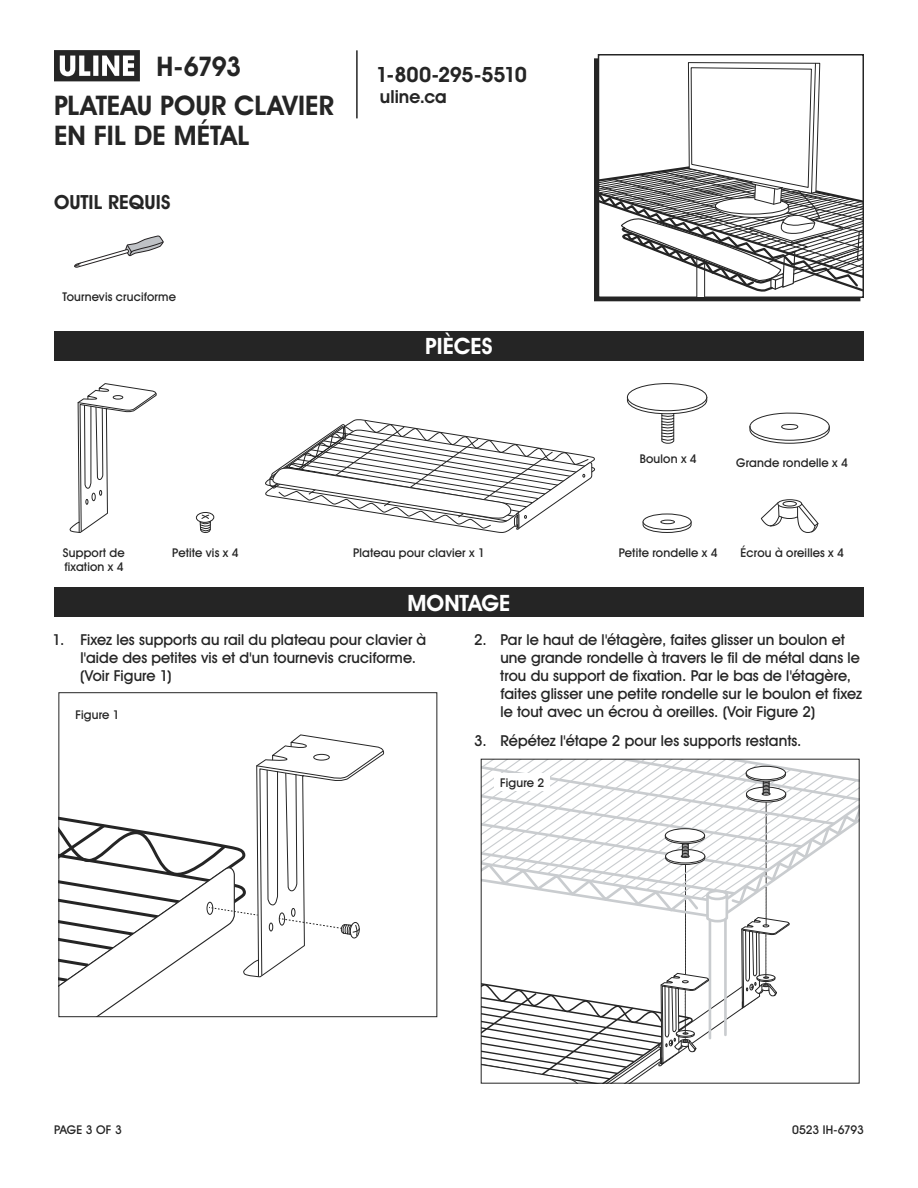
<style>
.page{position:relative;width:918px;height:1188px;background:#fff}
.page>*{position:absolute;margin:0;border:0;box-sizing:border-box;transform-origin:0 0}
.t1{font:700 27px/30px "Uline Two Knine";color:#252525}
.t2{font:700 22.5px "Uline Two Knine";color:#fff}
.t3{font:700 21px "Uline Two Knine";letter-spacing:-.02em;color:#252525}
.t4{font:700 19.5px "Uline Two Knine";letter-spacing:.005em;color:#252525}
.t5{font:700 18px "Uline Two Knine";color:#252525}
.t6{font:15px/18px "Uline Two Knine";letter-spacing:.005em;color:#252525}
.t7{font:12px/14.4px "Uline Two Knine";letter-spacing:.015em;color:#252525}
.t8{font:12px "Uline Two Knine";letter-spacing:-.02em;color:#252525}
</style>
<div class="page">
<hr style="left:356px;top:50px;width:2px;height:68px;background:#252525">
<svg style="left:54px;top:50px;width:86px;height:31px"></svg>
<div style="left:594px;top:58px;width:266px;height:243px;border:2px solid #252525"></div>
<div style="left:599px;top:55px;width:264px;height:242px;background:#fff"></div>
<div style="left:598px;top:54px;width:266px;height:244px;border:2px solid #252525"></div>
<svg style="left:599px;top:62px;width:263px;height:235px"></svg>
<svg style="left:74px;top:236px;width:90px;height:32px"></svg>
<div style="left:54px;top:331px;width:810px;height:30px;background:#252525"></div>
<div style="left:54px;top:587px;width:810px;height:30px;background:#252525"></div>
<svg style="left:60px;top:734px;width:325px;height:281px"></svg>
<div style="left:58px;top:692px;width:379px;height:325px;border:1px solid #252525"></div>
<svg style="left:483px;top:761px;width:375px;height:321px"></svg>
<svg style="left:69px;top:383px;width:88px;height:150px"></svg>
<div style="left:196px;top:512px;width:18px;height:11px;border:1px solid #252525;border-radius:50%"></div>
<svg style="left:199px;top:515px;width:12px;height:18px"></svg>
<div style="left:627px;top:383px;width:80px;height:28px;border:1px solid #252525;border-radius:50%"></div>
<svg style="left:627px;top:396px;width:81px;height:48px"></svg>
<svg style="left:749px;top:412px;width:81px;height:32px"></svg>
<svg style="left:642px;top:521px;width:50px;height:12px"></svg>
<div style="left:643px;top:514px;width:48px;height:15px;background:#fff;border-radius:50%"></div>
<div style="left:643px;top:514px;width:48px;height:16px;border:1px solid #252525;border-radius:50%"></div>
<div style="left:660px;top:520px;width:15px;height:4px;border:1px solid #252525;border-radius:50%"></div>
<svg style="left:760px;top:501px;width:59px;height:32px"></svg>
<svg style="left:778px;top:500px;width:24px;height:8px"></svg>
<div style="left:777px;top:499px;width:25px;height:9px;border:1px solid #252525;border-radius:50%"></div>
<div style="left:783px;top:501px;width:13px;height:5px;background:#fff;border-radius:50%"></div>
<div style="left:783px;top:501px;width:14px;height:5px;border:1px solid #252525;border-radius:50%"></div>
<svg style="left:265px;top:419px;width:330px;height:114px"></svg>
<div style="left:495px;top:773px;width:55px;height:17px;background:#fff"></div>
<h1 class="t1" style="left:157px;top:51px;width:87px">H-6793</h1>
<h1 class="t1" style="left:54px;top:90px;width:282px">PLATEAU POUR CLAVIER<br>EN FIL DE MÉTAL</h1>
<h3 class="t4" style="left:54px;top:190px;width:118px">OUTIL REQUIS</h3>
<p class="t7" style="left:62px;top:290px;width:115px">Tournevis cruciforme</p>
<h3 class="t3" style="left:376px;top:62px;width:152px">1-800-295-5510</h3>
<p class="t5" style="left:380px;top:86px;width:68px">uline.ca</p>
<h2 class="t2" style="left:425px;top:333px;width:69px">PIÈCES</h2>
<p class="t7" style="left:640px;top:451px;width:59px">Boulon x 4</p>
<p class="t7" style="left:736px;top:456px;width:113px">Grande rondelle x 4</p>
<p class="t7" style="left:63px;top:545px;width:63px">Support de fixation x 4</p>
<p class="t7" style="left:172px;top:545px;width:68px">Petite vis x 4</p>
<p class="t7" style="left:353px;top:545px;width:133px">Plateau pour clavier x 1</p>
<p class="t7" style="left:619px;top:545px;width:100px">Petite rondelle x 4</p>
<p class="t7" style="left:741px;top:545px;width:105px">Écrou à oreilles x 4</p>
<h2 class="t2" style="left:407px;top:589px;width:105px">MONTAGE</h2>
<p class="t6" style="left:80px;top:630px;width:348px;text-indent:-27px">1. Fixez les supports au rail du plateau pour clavier à l'aide des petites vis et d'un tournevis cruciforme. (Voir Figure 1)</p>
<p class="t6" style="left:500px;top:630px;width:363px;text-indent:-26px">2. Par le haut de l'étagère, faites glisser un boulon et une grande rondelle à travers le fil de métal dans le trou du support de fixation. Par le bas de l'étagère, faites glisser une petite rondelle sur le boulon et fixez le tout avec un écrou à oreilles. (Voir Figure 2)</p>
<p class="t6" style="left:474px;top:731px;width:329px">3. Répétez l'étape 2 pour les supports restants.</p>
<p class="t7" style="left:76px;top:708px;width:46px">Figure 1</p>
<p class="t7" style="left:500px;top:775px;width:46px">Figure 2</p>
<p class="t7" style="left:54px;top:1122px;width:69px">PAGE 3 OF 3</p>
<p class="t8" style="left:792px;top:1122px;width:73px">0523 IH-6793</p>
</div>
